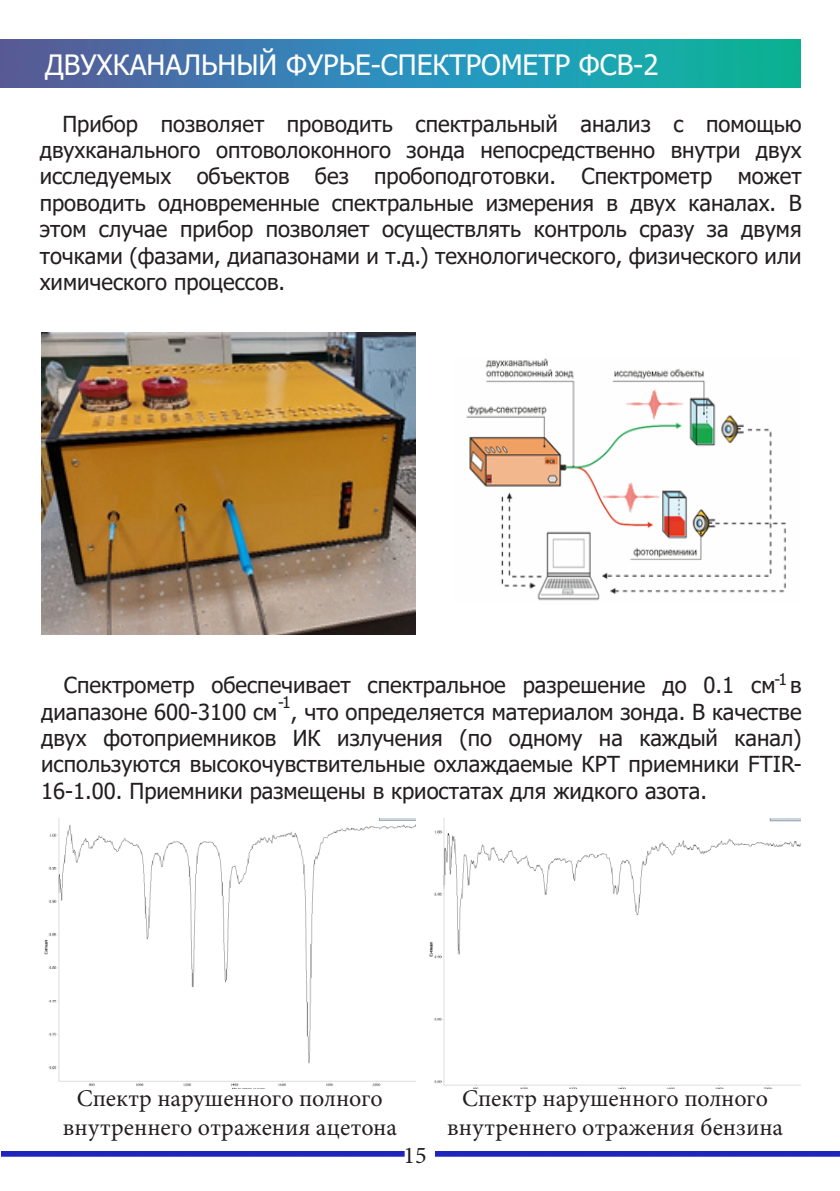
<style>
.page{position:relative;width:840px;height:1191px;background:#fff}
.page>*{position:absolute;margin:0;border:0;box-sizing:border-box;transform-origin:0 0}
.t1{font:28px "Tahoma";color:#fff}
.t2{font:24px/28.8px "Minion Pro";color:#231f20;text-align:center}
.t3{font:22px/26.4px "Tahoma";color:#231f20;text-align:justify}
.t4{font:16px "Tahoma";color:#231f20}
</style>
<div class="page">
<img style="left:1px;top:1151px;width:838px;height:6px">
<img style="left:0;top:40px;width:799px;height:48px">
<img style="left:42px;top:332px;width:373px;height:302px">
<img style="left:466px;top:358px;width:320px;height:243px">
<img style="left:45px;top:818px;width:370px;height:271px">
<img style="left:429px;top:818px;width:370px;height:271px">
<p class="t1" style="left:45px;top:46px;width:615px">ДВУХКАНАЛЬНЫЙ ФУРЬЕ-СПЕКТРОМЕТР ФСВ-2</p>
<p class="t3" style="left:40px;top:112px;width:763px;text-indent:23px">Прибор позволяет проводить спектральный анализ с помощью двухканального оптоволоконного зонда непосредственно внутри двух исследуемых объектов без пробоподготовки. Спектрометр может проводить одновременные спектральные измерения в двух каналах. В этом случае прибор позволяет осуществлять контроль сразу за двумя точками (фазами, диапазонами и т.д.) технологического, физического или химического процессов.</p>
<p class="t4" style="left:773px;top:668px;width:14px">-1</p>
<p class="t3" style="left:41px;top:673px;width:761px;text-indent:23px">Спектрометр обеспечивает спектральное разрешение до 0.1 см в диапазоне 600-3100 см , что определяется материалом зонда. В качестве двух фотоприемников ИК излучения (по одному на каждый канал) используются высокочувствительные охлаждаемые КРТ приемники FTIR-16-1.00. Приемники размещены в криостатах для жидкого азота.</p>
<p class="t4" style="left:278px;top:691px;width:14px">-1</p>
<p class="t2" style="left:63px;top:1084px;width:335px">Спектр нарушенного полного внутреннего отражения ацетона</p>
<p class="t2" style="left:447px;top:1084px;width:337px">Спектр нарушенного полного внутреннего отражения бензина</p>
<p class="t2" style="left:403px;top:1141px;width:25px">15</p>
</div>
